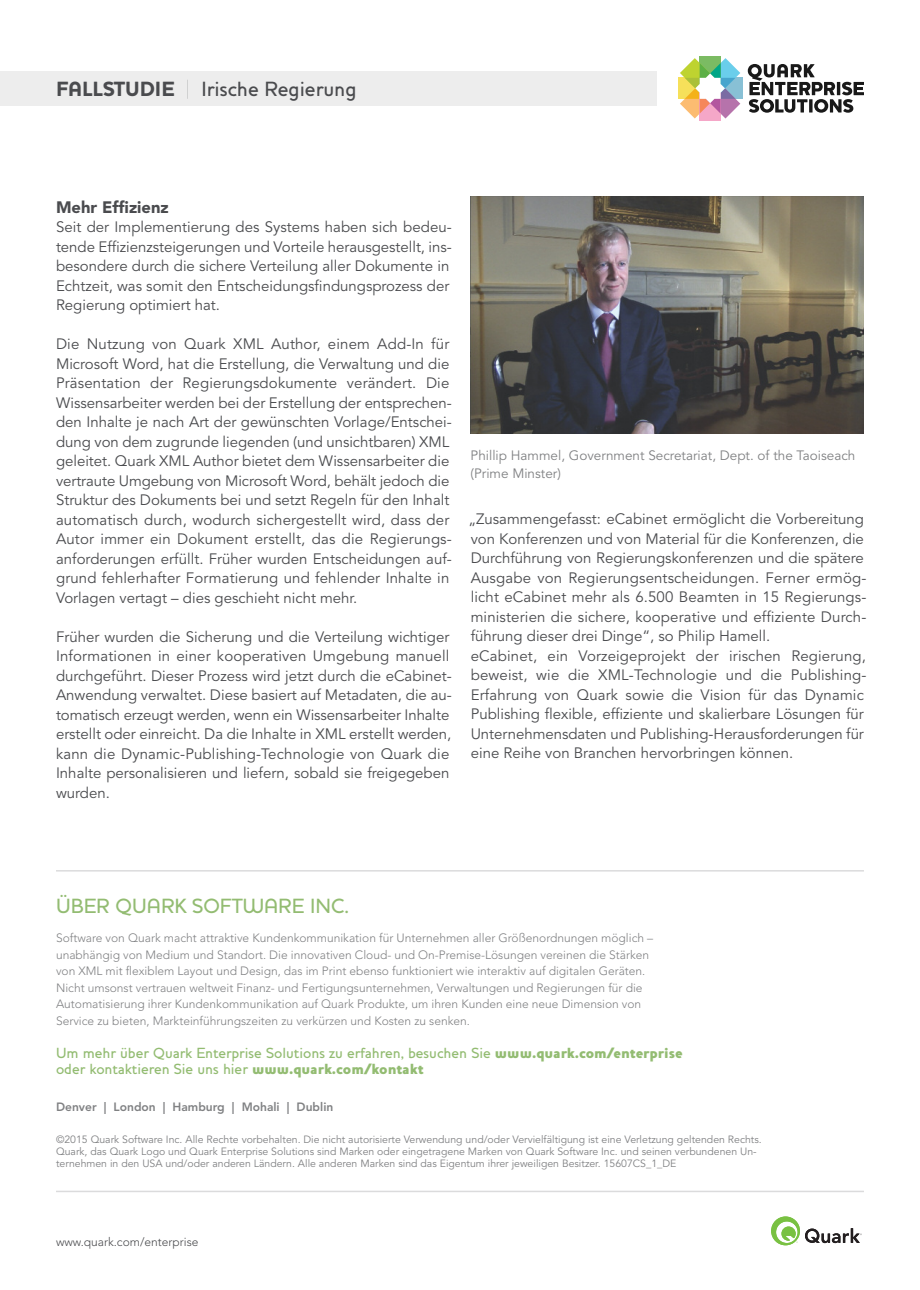
<style>
.page{position:relative;width:920px;height:1290px;background:#fff}
.page>*{position:absolute;margin:0;border:0;box-sizing:border-box;transform-origin:0 0}
.t1{font:500 21px "Houschka";color:#4a4b4e}
.t2{font:500 21px "Houschka";color:#93bc72}
.t3{font:900 16.5px "Avenir";color:#4a4b4e}
.t4{font:15px/19.5px "Avenir";color:#4a4b4e}
.t5{font:500 15px/16.5px "Houschka";color:#93bc72}
.t6{font:13.5px/18px "Avenir";color:#808183}
.t7{font:300 12px/16.5px "Avenir";color:#808183}
.t8{font:800 12px "Avenir";color:#808183}
.t9{font:300 12px "Avenir";color:#4a4b4e}
.t10{font:10.5px/12px "Avenir";color:#808183}
.s1{font-weight:900}
.s2{font-weight:100}
.s3{font-weight:800}
</style>
<div class="page">
<div style="left:0;top:71px;width:657px;height:34px;background:#ededed"></div>
<div style="left:678px;top:78px;width:32px;height:21px;background:#f6e05a"></div>
<div style="left:710px;top:78px;width:32px;height:21px;background:#88c0d5"></div>
<div style="left:700px;top:56px;width:21px;height:32px;background:#7bbb63"></div>
<div style="left:700px;top:88px;width:21px;height:32px;background:#f5a7c8"></div>
<svg style="left:680px;top:58px;width:60px;height:61px"></svg>
<svg style="left:748px;top:64px;width:116px;height:49px"></svg>
<svg style="left:771px;top:1216px;width:91px;height:29px"></svg>
<hr style="left:56px;top:1191px;width:808px;height:1px;background:#dbdbdc">
<hr style="left:56px;top:870px;width:808px;height:1px;background:#dbdbdc">
<img style="left:471px;top:197px;width:393px;height:236px">
<h1 class="t1" style="left:56px;top:77px;width:302px"><span class="s1">FALLSTUDIE</span> <span class="s2">|</span> Irische Regierung</h1>
<p class="t3" style="left:56px;top:193px;width:114px">Mehr Effizienz</p>
<p class="t4" style="left:56px;top:218px;width:397px">Seit der Implementierung des Systems haben sich bedeu&shy;tende Effizienzsteigerungen und Vorteile herausgestellt, ins&shy;besondere durch die sichere Verteilung aller Dokumente in Echtzeit, was somit den Entscheidungsfindungsprozess der Regierung optimiert hat.</p>
<p class="t4" style="left:56px;top:335px;width:397px">Die Nutzung von Quark XML Author, einem Add-In für Microsoft Word, hat die Erstellung, die Verwaltung und die Präsentation der Regierungsdokumente verändert. Die Wissensarbeiter werden bei der Erstellung der entsprechen&shy;den Inhalte je nach Art der gewünschten Vorlage/Entschei&shy;dung von dem zugrunde liegenden (und unsichtbaren) XML geleitet. Quark XML Author bietet dem Wissensarbeiter die vertraute Umgebung von Microsoft Word, behält jedoch die Struktur des Dokuments bei und setzt Regeln für den Inhalt automatisch durch, wodurch sichergestellt wird, dass der Autor immer ein Dokument erstellt, das die Regierungs&shy;anforderungen erfüllt. Früher wurden Entscheidungen auf&shy;grund fehlerhafter Formatierung und fehlender Inhalte in Vorlagen vertagt – dies geschieht nicht mehr.</p>
<p class="t4" style="left:56px;top:627px;width:397px">Früher wurden die Sicherung und die Verteilung wichtiger Informationen in einer kooperativen Umgebung manuell durchgeführt. Dieser Prozess wird jetzt durch die eCabinet-Anwendung verwaltet. Diese basiert auf Metadaten, die au&shy;tomatisch erzeugt werden, wenn ein Wissensarbeiter Inhalte erstellt oder einreicht. Da die Inhalte in XML erstellt werden, kann die Dynamic-Publishing-Technologie von Quark die Inhalte personalisieren und liefern, sobald sie freigegeben wurden.</p>
<p class="t6" style="left:471px;top:447px;width:386px">Phillip Hammel, Government Secretariat, Dept. of the Taoiseach (Prime Minster)</p>
<p class="t4" style="left:468px;top:510px;width:400px">„Zusammengefasst: eCabinet ermöglicht die Vorbereitung von Konferenzen und von Material für die Konferenzen, die Durchführung von Regierungskonferenzen und die spätere Ausgabe von Regierungsentscheidungen. Ferner ermög&shy;licht eCabinet mehr als 6.500 Beamten in 15 Regierungs&shy;ministerien die sichere, kooperative und effiziente Durch&shy;führung dieser drei Dinge“, so Philip Hamell.<br>eCabinet, ein Vorzeigeprojekt der irischen Regierung, beweist, wie die XML-Technologie und die Publishing-Erfahrung von Quark sowie die Vision für das Dynamic Publishing flexible, effiziente und skalierbare Lösungen für Unternehmensdaten und Publishing-Herausforderungen für eine Reihe von Branchen hervorbringen können.</p>
<h1 class="t2" style="left:56px;top:894px;width:295px">ÜBER QUARK SOFTWARE INC.</h1>
<p class="t7" style="left:56px;top:930px;width:599px">Software von Quark macht attraktive Kundenkommunikation für Unternehmen aller Größenordnungen möglich – unabhängig von Medium und Standort. Die innovativen Cloud- und On-Premise-Lösungen vereinen die Stärken von XML mit flexiblem Layout und Design, das im Print ebenso funktioniert wie interaktiv auf digitalen Geräten.<br>Nicht umsonst vertrauen weltweit Finanz- und Fertigungsunternehmen, Verwaltungen und Regierungen für die Automatisierung ihrer Kundenkommunikation auf Quark Produkte, um ihren Kunden eine neue Dimension von Service zu bieten, Markteinführungszeiten zu verkürzen und Kosten zu senken.</p>
<p class="t5" style="left:56px;top:1044px;width:628px">Um mehr über Quark Enterprise Solutions zu erfahren, besuchen Sie <span class="s3">www.quark.com/enterprise </span>oder kontaktieren Sie uns hier <span class="s3">www.quark.com/kontakt</span></p>
<p class="t8" style="left:56px;top:1097px;width:279px">Denver | London | Hamburg | Mohali | Dublin</p>
<p class="t10" style="left:56px;top:1133px;width:707px">©2015 Quark Software Inc. Alle Rechte vorbehalten. Die nicht autorisierte Verwendung und/oder Vervielfältigung ist eine Verletzung geltenden Rechts.<br>Quark, das Quark Logo und Quark Enterprise Solutions sind Marken oder eingetragene Marken von Quark Software Inc. und seinen verbundenen Un&shy;ternehmen in den USA und/oder anderen Ländern. Alle anderen Marken sind das Eigentum ihrer jeweiligen Besitzer. 15607CS_1_DE</p>
<p class="t9" style="left:56px;top:1234px;width:144px">www.quark.com/enterprise</p>
</div>
